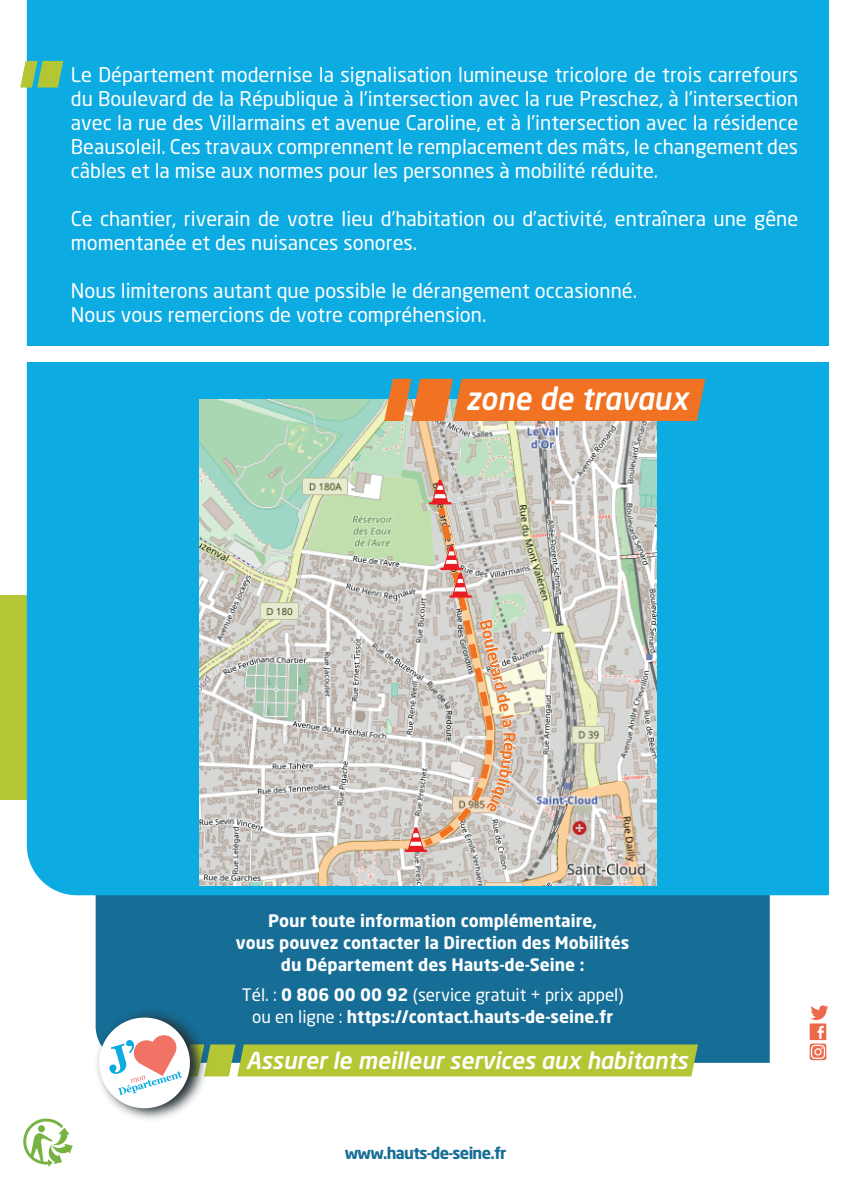
<style>
.page{position:relative;width:851px;height:1191px;background:#fff}
.page>*{position:absolute;margin:0;border:0;box-sizing:border-box;transform-origin:0 0}
.t1{font:italic 500 31px "Neo Sans Std";color:#fff;scale:.95 1}
.t2{font:italic 500 23px "Neo Sans";letter-spacing:-.005em;color:#fff}
.t3{font:20px/24px "Neo Sans Std";color:#fff}
.t4{font:700 17px/22px "Neo Sans Std";color:#fff;text-align:center}
.t5{font:700 16px "Neo Sans Std";letter-spacing:-.045em;color:#166d96}
.t6{font:500 16px "Neo Sans Std";color:#f07222}
.s1{font-weight:400}
</style>
<div class="page">
<div style="left:96px;top:895px;width:673px;height:167px;background:#166d96"></div>
<div style="left:0;top:595px;width:81px;height:204px;background:#b4c634"></div>
<div style="left:27px;top:0;width:801px;height:895px;background:#0cabe1"></div>
<svg style="left:809px;top:1005px;width:19px;height:55px"></svg>
<svg style="left:20px;top:61px;width:43px;height:27px"></svg>
<img style="left:95px;top:1005px;width:118px;height:115px">
<svg style="left:95px;top:1012px;width:602px;height:101px"></svg>
<svg style="left:23px;top:1118px;width:50px;height:48px"></svg>
<div style="left:25px;top:346px;width:806px;height:16px;background:#fff"></div>
<img style="left:199px;top:400px;width:457px;height:486px">
<svg style="left:384px;top:379px;width:321px;height:42px;background:#e47730"></svg>
<svg style="left:404px;top:479px;width:113px;height:373px;background:#d1c7bc"></svg>
<p class="t3" style="left:71px;top:63px;width:728px;text-align:justify">Le Département modernise la signalisation lumineuse tricolore de trois carrefours du Boulevard de la République à l’intersection avec la rue Preschez, à l’intersection avec la rue des Villarmains et avenue Caroline, et à l’intersection avec la résidence Beausoleil. Ces travaux comprennent le remplacement des mâts, le changement des câbles et la mise aux normes pour les personnes à mobilité réduite.</p>
<p class="t3" style="left:71px;top:207px;width:728px">Ce chantier, riverain de votre lieu d’habitation ou d’activité, entraînera une gêne momentanée et des nuisances sonores.</p>
<p class="t3" style="left:71px;top:279px;width:567px">Nous limiterons autant que possible le dérangement occasionné.<br>Nous vous remercions de votre compréhension.</p>
<h1 class="t1" style="left:465px;top:379px;width:236px">zone de travaux</h1>
<p class="t6" style="left:495px;top:617px;width:87px;rotate:77deg">Boulevard d</p>
<p class="t4" style="left:236px;top:909px;width:395px">Pour toute information complémentaire,<br>vous pouvez contacter la Direction des Mobilités du Département des Hauts-de-Seine :</p>
<p class="t4" style="left:242px;top:983px;width:383px"><span class="s1">Tél. :</span> 0 806 00 00 92 <span class="s1">(service gratuit + prix appel) ou en ligne :</span> https://contact.hauts-de-seine.fr</p>
<p class="t2" style="left:246px;top:1051px;width:443px">Assurer le meilleur services aux habitants</p>
<p class="t5" style="left:345px;top:1143px;width:163px">www.hauts-de-seine.fr</p>
</div>
